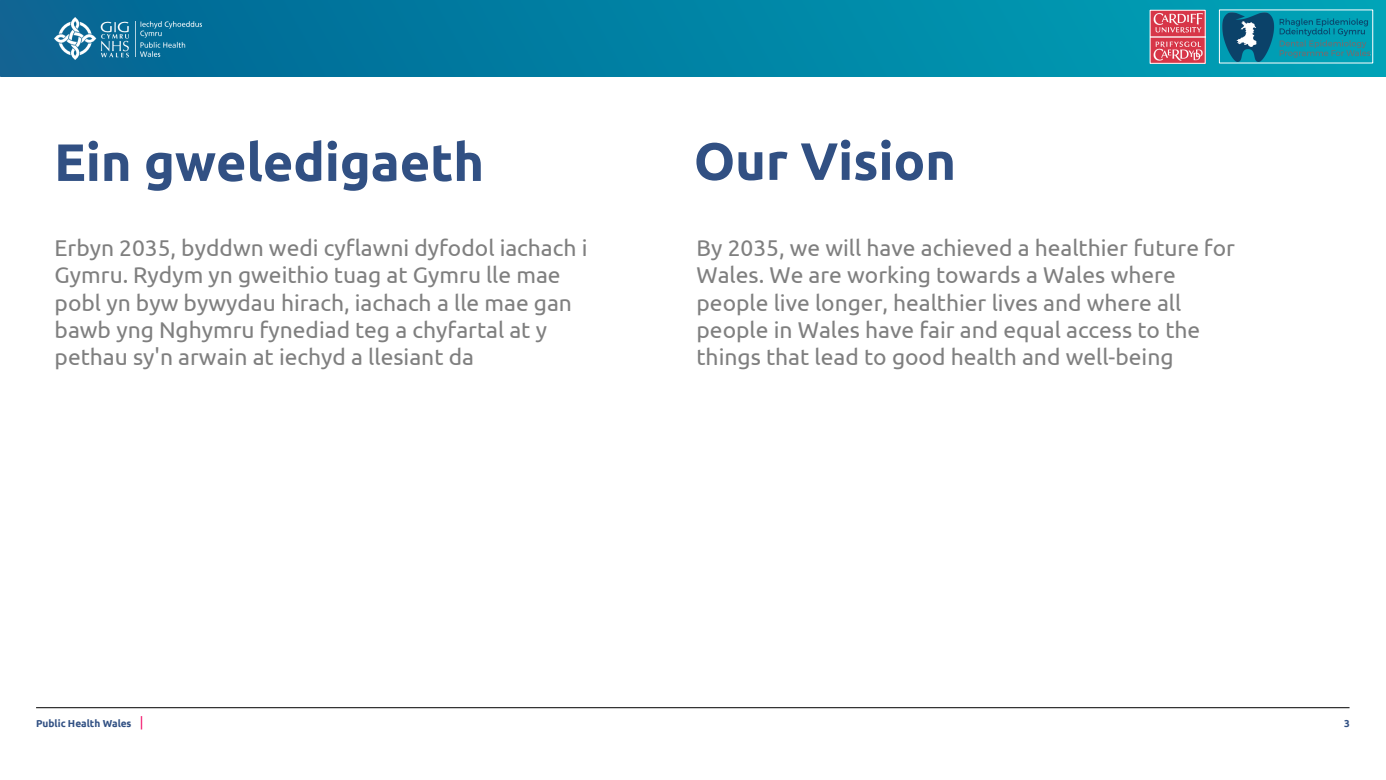
<style>
.page{position:relative;width:1386px;height:780px;background:#fff}
.page>*{position:absolute;margin:0;border:0;box-sizing:border-box;transform-origin:0 0}
.t1{font:700 52.5px "Ubuntu";letter-spacing:-.005em;color:#315083}
.t2{font:22.75px/27.2px "Ubuntu";color:#7f7f7f}
.t3{font:700 10.06px "Ubuntu";color:#315083}
</style>
<div class="page">
<hr style="left:36px;top:707px;width:1313px;height:1px;background:#000">
<svg style="left:141px;top:716px;width:1px;height:13px"></svg>
<img style="left:0;top:0;width:1385px;height:76px">
<img style="left:54px;top:17px;width:75px;height:42px">
<img style="left:135px;top:22px;width:67px;height:35px">
<img style="left:1221px;top:12px;width:149px;height:49px">
<img style="left:1151px;top:12px;width:51px;height:49px">
<h2 class="t1" style="left:54px;top:130px;width:431px">Ein gweledigaeth</h2>
<p class="t2" style="left:55px;top:233px;width:534px">Erbyn 2035, byddwn wedi cyflawni dyfodol iachach i Gymru. Rydym yn gweithio tuag at Gymru lle mae pobl yn byw bywydau hirach, iachach a lle mae gan bawb yng Nghymru fynediad teg a chyfartal at y pethau sy'n arwain at iechyd a llesiant da</p>
<p class="t1" style="left:693px;top:129px;width:264px">Our Vision</p>
<p class="t2" style="left:696px;top:233px;width:540px">By 2035, we will have achieved a healthier future for Wales. We are working towards a Wales where people live longer, healthier lives and where all people in Wales have fair and equal access to the things that lead to good health and well-being</p>
<p class="t3" style="left:36px;top:716px;width:97px">Public Health Wales</p>
<p class="t3" style="left:1343px;top:716px;width:7px">3</p>
</div>
